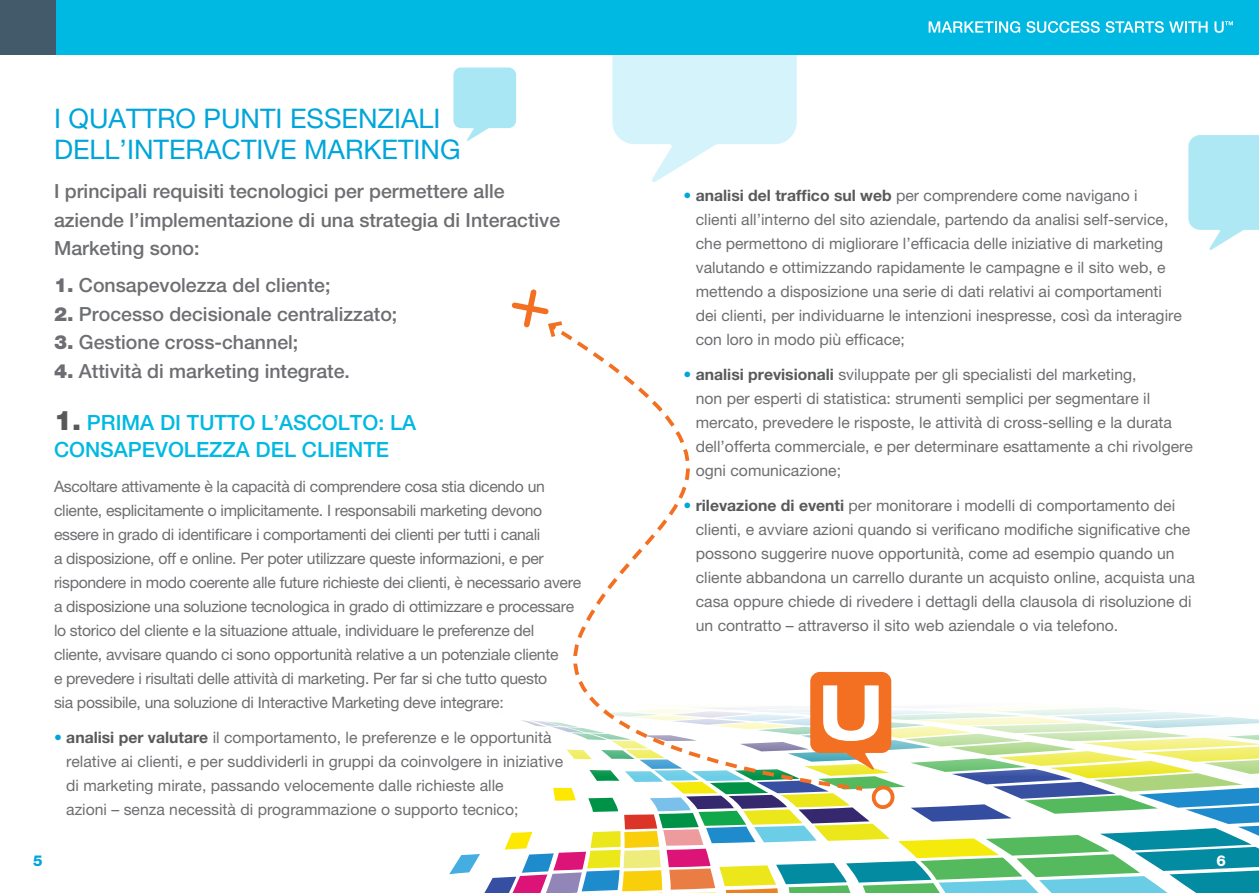
<style>
.page{position:relative;width:1259px;height:893px;background:#fff}
.page>*{position:absolute;margin:0;border:0;box-sizing:border-box;transform-origin:0 0}
.t1{font:27px/31.5px "Helvetica Neue";color:#00a5da}
.t2{font:500 21px/27px "Helvetica Neue";color:#00b9e2}
.t3{font:500 19.5px/28.5px "Helvetica Neue";color:#6d6e71}
.t4{font:15.75px/24px "Helvetica Neue";color:#6d6e71}
.t5{font:15.75px/24px "Helvetica Neue";letter-spacing:-.02em;color:#6d6e71}
.t6{font:800 15px "Helvetica Neue";color:#00a5da}
.t7{font:800 15px "Helvetica Neue";color:#fff}
.s1{font-weight:900}
.s2{font-weight:900;font-size:27px;color:#58595b}
.s3{font-weight:700;color:#00a5da}
.s4{font-weight:700;color:#58595b}
</style>
<div class="page">
<div style="left:40px;top:0;width:589px;height:54px;background:#00b9e2"></div>
<div style="left:0;top:0;width:56px;height:54px;background:#425a69"></div>
<div style="left:629px;top:0;width:630px;height:54px;background:#00b9e2"></div>
<svg style="left:928px;top:21px;width:92px;height:12px"></svg>
<svg style="left:1026px;top:21px;width:73px;height:12px"></svg>
<svg style="left:1105px;top:21px;width:58px;height:12px"></svg>
<svg style="left:1169px;top:21px;width:38px;height:12px"></svg>
<svg style="left:1214px;top:21px;width:19px;height:12px"></svg>
<svg style="left:449px;top:672px;width:810px;height:221px"></svg>
<svg style="left:545px;top:333px;width:321px;height:459px"></svg>
<svg style="left:511px;top:289px;width:55px;height:52px"></svg>
<svg style="left:1188px;top:135px;width:71px;height:115px;background:#baebf6"></svg>
<svg style="left:612px;top:54px;width:185px;height:128px"></svg>
<svg style="left:453px;top:68px;width:63px;height:73px"></svg>
<h1 class="t1" style="left:54px;top:102px;width:408px">I QUATTRO PUNTI ESSENZIALI<br>DELL’INTERACTIVE MARKETING</h1>
<p class="t3" style="left:54px;top:177px;width:508px">I principali requisiti tecnologici per permettere alle aziende l’implementazione di una strategia di Interactive<br>Marketing sono:</p>
<p class="t3" style="left:54px;top:271px;width:278px"><span class="s1">1.</span> Consapevolezza del cliente;</p>
<p class="t3" style="left:54px;top:299px;width:345px"><span class="s1">2.</span> Processo decisionale centralizzato;</p>
<p class="t3" style="left:54px;top:328px;width:246px"><span class="s1">3.</span> Gestione cross-channel;</p>
<p class="t3" style="left:54px;top:356px;width:297px"><span class="s1">4.</span> Attività di marketing integrate.</p>
<h2 class="t2" style="left:54px;top:409px;width:364px"><span class="s2">1.</span> PRIMA DI TUTTO L’ASCOLTO: LA<br>CONSAPEVOLEZZA DEL CLIENTE</h2>
<p class="t5" style="left:54px;top:474px;width:528px">Ascoltare attivamente è la capacità di comprendere cosa stia dicendo un cliente, esplicitamente o implicitamente. I responsabili marketing devono essere in grado di identificare i comportamenti dei clienti per tutti i canali<br>a disposizione, off e online. Per poter utilizzare queste informazioni, e per rispondere in modo coerente alle future richieste dei clienti, è necessario avere a disposizione una soluzione tecnologica in grado di ottimizzare e processare lo storico del cliente e la situazione attuale, individuare le preferenze del cliente, avvisare quando ci sono opportunità relative a un potenziale cliente<br>e prevedere i risultati delle attività di marketing. Per far si che tutto questo<br>sia possibile, una soluzione di Interactive Marketing deve integrare:</p>
<p class="t4" style="left:66px;top:725px;width:498px;text-indent:-12px"><span class="s3">•</span> <span class="s4">analisi per valutare</span> il comportamento, le preferenze e le opportunità relative ai clienti, e per suddividerli in gruppi da coinvolgere in iniziative di marketing mirate, passando velocemente dalle richieste alle<br>azioni – senza necessità di programmazione o supporto tecnico;</p>
<p class="t6" style="left:33px;top:852px;width:11px">5</p>
<p class="t4" style="left:696px;top:184px;width:487px;text-indent:-12px"><span class="s3">•</span> <span class="s4">analisi del traffico sul web</span> per comprendere come navigano i clienti all’interno del sito aziendale, partendo da analisi self-service, che permettono di migliorare l’efficacia delle iniziative di marketing valutando e ottimizzando rapidamente le campagne e il sito web, e mettendo a disposizione una serie di dati relativi ai comportamenti dei clienti, per individuarne le intenzioni inespresse, così da interagire con loro in modo più efficace;</p>
<p class="t4" style="left:696px;top:362px;width:499px;text-indent:-12px"><span class="s3">•</span> <span class="s4">analisi previsionali</span> sviluppate per gli specialisti del marketing,<br>non per esperti di statistica: strumenti semplici per segmentare il mercato, prevedere le risposte, le attività di cross-selling e la durata dell’offerta commerciale, e per determinare esattamente a chi rivolgere ogni comunicazione;</p>
<p class="t4" style="left:696px;top:493px;width:500px;text-indent:-12px"><span class="s3">•</span> <span class="s4">rilevazione di eventi</span> per monitorare i modelli di comportamento dei clienti, e avviare azioni quando si verificano modifiche significative che possono suggerire nuove opportunità, come ad esempio quando un cliente abbandona un carrello durante un acquisto online, acquista una casa oppure chiede di rivedere i dettagli della clausola di risoluzione di un contratto – attraverso il sito web aziendale o via telefono.</p>
<p class="t7" style="left:1216px;top:852px;width:11px">6</p>
</div>
